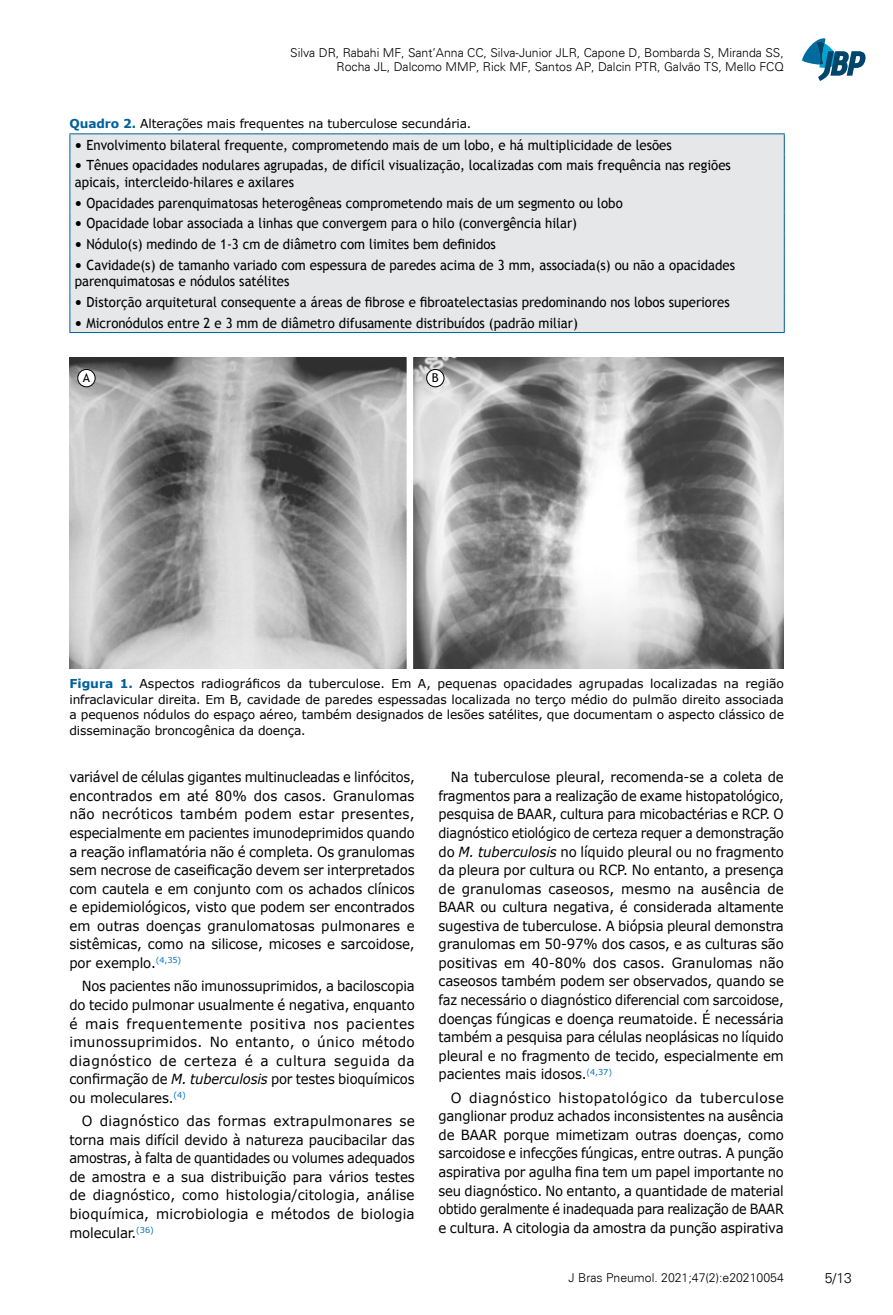
<style>
.page{position:relative;width:893px;height:1315px;background:#fff}
.page>*{position:absolute;margin:0;border:0;box-sizing:border-box;transform-origin:0 0}
.t1{font:14px/18.6px "Verdana";letter-spacing:-.01em;color:#000;text-align:justify;scale:.95 1}
.t2{font:14px/16.8px "Trebuchet MS";color:#000;scale:.94 1}
.t3{font:14px/18.6px "Verdana";letter-spacing:-.01em;color:#000;text-align:justify}
.t4{font:14px/18.6px "Verdana";letter-spacing:-.01em;color:#000;text-align:justify;scale:.93 1}
.t5{font:14px/18.6px "Verdana";letter-spacing:-.01em;color:#000;text-align:justify;scale:.94 1}
.t6{font:300 14px "Univers";color:#000}
.t7{font:12.25px/15.8px "Verdana";letter-spacing:-.01em;color:#000;text-align:justify}
.t8{font:300 12.25px/14.7px "Univers";color:#000;text-align:right}
.t9{font:12.25px "Trebuchet MS";color:#000}
.s1{font-weight:700;color:#01609a}
.s2{font-family:"Verdana"}
.s3{font-style:italic}
</style>
<div class="page">
<svg style="left:802px;top:38px;width:64px;height:43px"></svg>
<div style="left:70px;top:134px;width:714px;height:198px;background:#e6e7e8"></div>
<hr style="left:69px;top:133px;width:716px;height:1px;background:#01609a">
<svg style="left:69px;top:134px;width:1px;height:20px"></svg>
<svg style="left:784px;top:134px;width:1px;height:20px"></svg>
<hr style="left:69px;top:154px;width:1px;height:38px;background:#01609a">
<hr style="left:784px;top:154px;width:1px;height:38px;background:#01609a">
<svg style="left:69px;top:192px;width:1px;height:62px"></svg>
<svg style="left:784px;top:192px;width:1px;height:62px"></svg>
<hr style="left:69px;top:254px;width:1px;height:37px;background:#01609a">
<hr style="left:784px;top:254px;width:1px;height:37px;background:#01609a">
<svg style="left:69px;top:291px;width:1px;height:41px"></svg>
<svg style="left:784px;top:291px;width:1px;height:41px"></svg>
<hr style="left:69px;top:332px;width:716px;height:1px;background:#01609a">
<img style="left:69px;top:357px;width:715px;height:311px">
<div style="left:78px;top:369px;width:17px;height:18px;background:#fff;border-radius:50%"></div>
<div style="left:77px;top:369px;width:19px;height:18px;border:1px solid #000;border-radius:50%"></div>
<div style="left:427px;top:369px;width:17px;height:18px;background:#fff;border-radius:50%"></div>
<div style="left:426px;top:369px;width:18px;height:18px;border:1px solid #000;border-radius:50%"></div>
<p class="t8" style="left:290px;top:45px;width:495px">Silva DR, Rabahi MF, Sant’Anna CC, Silva-Junior JLR, Capone D, Bombarda S, Miranda SS,<br>Rocha JL, Dalcomo MMP, Rick MF, Santos AP, Dalcin PTR, Galvão TS, Mello FCQ</p>
<p class="t7" style="left:69px;top:116px;width:403px"><span class="s1">Quadro 2.</span> Alterações mais frequentes na tuberculose secundária.</p>
<p class="t2" style="left:75px;top:136px;width:636px"><span class="s2">•</span> Envolvimento bilateral frequente, comprometendo mais de um lobo, e há multiplicidade de lesões</p>
<p class="t2" style="left:75px;top:157px;width:699px"><span class="s2">•</span> Tênues opacidades nodulares agrupadas, de difícil visualização, localizadas com mais frequência nas regiões apicais, intercleido-hilares e axilares</p>
<p class="t2" style="left:75px;top:194px;width:584px"><span class="s2">•</span> Opacidades parenquimatosas heterogêneas comprometendo mais de um segmento ou lobo</p>
<p class="t2" style="left:75px;top:215px;width:536px"><span class="s2">•</span> Opacidade lobar associada a linhas que convergem para o hilo (convergência hilar)</p>
<p class="t2" style="left:75px;top:236px;width:449px"><span class="s2">•</span> Nódulo(s) medindo de 1-3 cm de diâmetro com limites bem definidos</p>
<p class="t2" style="left:75px;top:256px;width:704px"><span class="s2">•</span> Cavidade(s) de tamanho variado com espessura de paredes acima de 3 mm, associada(s) ou não a opacidades parenquimatosas e nódulos satélites</p>
<p class="t2" style="left:75px;top:294px;width:698px"><span class="s2">•</span> Distorção arquitetural consequente a áreas de fibrose e fibroatelectasias predominando nos lobos superiores</p>
<p class="t2" style="left:75px;top:314px;width:537px"><span class="s2">•</span> Micronódulos entre 2 e 3 mm de diâmetro difusamente distribuídos (padrão miliar)</p>
<p class="t9" style="left:83px;top:370px;width:9px">A</p>
<p class="t9" style="left:432px;top:370px;width:8px">B</p>
<p class="t7" style="left:69px;top:675px;width:716px"><span class="s1">Figura 1.</span> Aspectos radiográficos da tuberculose. Em A, pequenas opacidades agrupadas localizadas na região infraclavicular direita. Em B, cavidade de paredes espessadas localizada no terço médio do pulmão direito associada a pequenos nódulos do espaço aéreo, também designados de lesões satélites, que documentam o aspecto clássico de disseminação broncogênica da doença.</p>
<p class="t4" style="left:69px;top:768px;width:373px">variável de células gigantes multinucleadas e linfócitos, encontrados em até 80% dos casos. Granulomas não necróticos também podem estar presentes, especialmente em pacientes imunodeprimidos quando a reação inflamatória não é completa. Os granulomas sem necrose de caseificação devem ser interpretados com cautela e em conjunto com os achados clínicos e epidemiológicos, visto que podem ser encontrados em outras doenças granulomatosas pulmonares e sistêmicas, como na silicose, micoses e sarcoidose, por exemplo.<sup>(4,35)</sup></p>
<p class="t5" style="left:69px;top:977px;width:369px;text-indent:12px">Nos pacientes não imunossuprimidos, a baciloscopia do tecido pulmonar usualmente é negativa, enquanto é mais frequentemente positiva nos pacientes imunossuprimidos. No entanto, o único método diagnóstico de certeza é a cultura seguida da confirmação de <span class="s3">M. tuberculosis</span> por testes bioquímicos ou moleculares.<sup>(4)</sup></p>
<p class="t3" style="left:69px;top:1111px;width:347px;text-indent:12px">O diagnóstico das formas extrapulmonares se torna mais difícil devido à natureza paucibacilar das amostras, à falta de quantidades ou volumes adequados de amostra e a sua distribuição para vários testes de diagnóstico, como histologia/citologia, análise bioquímica, microbiologia e métodos de biologia molecular.<sup>(36)</sup></p>
<p class="t1" style="left:439px;top:768px;width:365px;text-indent:12px">Na tuberculose pleural, recomenda-se a coleta de fragmentos para a realização de exame histopatológico, pesquisa de BAAR, cultura para micobactérias e RCP. O diagnóstico etiológico de certeza requer a demonstração do <span class="s3">M. tuberculosis</span> no líquido pleural ou no fragmento da pleura por cultura ou RCP. No entanto, a presença de granulomas caseosos, mesmo na ausência de BAAR ou cultura negativa, é considerada altamente sugestiva de tuberculose. A biópsia pleural demonstra granulomas em 50-97% dos casos, e as culturas são positivas em 40-80% dos casos. Granulomas não caseosos também podem ser observados, quando se faz necessário o diagnóstico diferencial com sarcoidose, doenças fúngicas e doença reumatoide. É necessária também a pesquisa para células neoplásicas no líquido pleural e no fragmento de tecido, especialmente em pacientes mais idosos.<sup>(4,37)</sup></p>
<p class="t3" style="left:439px;top:1088px;width:347px;text-indent:12px">O diagnóstico histopatológico da tuberculose ganglionar produz achados inconsistentes na ausência de BAAR porque mimetizam outras doenças, como sarcoidose e infecções fúngicas, entre outras. A punção aspirativa por agulha fina tem um papel importante no seu diagnóstico. No entanto, a quantidade de material obtido geralmente é inadequada para realização de BAAR e cultura. A citologia da amostra da punção aspirativa</p>
<p class="t8" style="left:569px;top:1270px;width:217px">J Bras Pneumol. 2021;47(2):e20210054</p>
<p class="t6" style="left:825px;top:1269px;width:29px">5/13</p>
</div>
